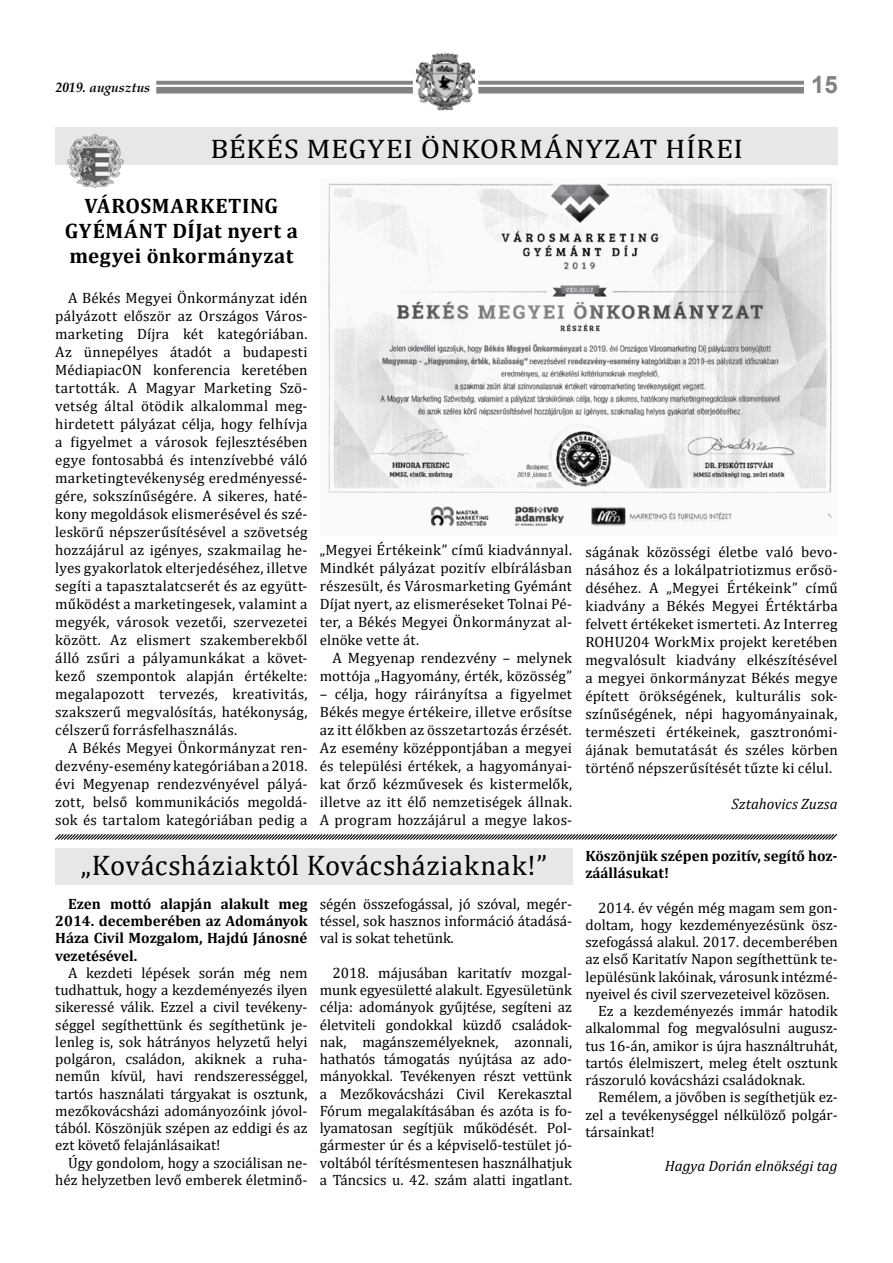
<style>
.page{position:relative;width:893px;height:1263px;background:#fff}
.page>*{position:absolute;margin:0;border:0;box-sizing:border-box;transform-origin:0 0}
.t1{font:28.5px "Cambria";letter-spacing:.025em;color:#000}
.t2{font:27px "Cambria";letter-spacing:.02em;color:#000;scale:1.1 1}
.t3{font:700 24px "Arial";color:#808285}
.t4{font:700 21px/25.2px "Cambria";letter-spacing:.025em;color:#000;text-align:center}
.t5{font:15px/18px "Cambria";color:#000;text-align:justify}
.t6{font:700 15px/17.2px "Cambria";color:#000;text-align:justify}
.t7{font:italic 15px "Cambria";color:#000}
.t8{font:italic 700 13.5px "Book Antiqua";color:#000}
</style>
<div class="page">
<svg style="left:156px;top:81px;width:648px;height:13px;background:#898a8d"></svg>
<hr style="left:51px;top:85px;width:791px;height:2px;background:#fff">
<div style="left:413px;top:59px;width:65px;height:58px;background:#fff"></div>
<img style="left:417px;top:55px;width:58px;height:54px">
<div style="left:414px;top:52px;width:64px;height:60px;border:2px solid #fff"></div>
<div style="left:55px;top:848px;width:518px;height:36px;background:#e6e7e8"></div>
<svg style="left:54px;top:834px;width:783px;height:6px;background:#8a8a8a"></svg>
<img style="left:328px;top:181px;width:505px;height:346px">
<div style="left:55px;top:128px;width:783px;height:37px;background:#e6e7e8"></div>
<img style="left:67px;top:134px;width:56px;height:55px">
<p class="t8" style="left:56px;top:78px;width:96px">2019. augusztus</p>
<h3 class="t3" style="left:811px;top:68px;width:28px">15</h3>
<h2 class="t2" style="left:210px;top:133px;width:486px">BÉKÉS MEGYEI ÖNKORMÁNYZAT HÍREI</h2>
<h3 class="t4" style="left:65px;top:193px;width:235px">VÁROSMARKETING<br>GYÉMÁNT DÍJat nyert a megyei önkormányzat</h3>
<p class="t5" style="left:55px;top:289px;width:254px;text-indent:13px">A Békés Megyei Önkormányzat idén pályázott először az Országos Város&shy;marketing Díjra két kategóriában.<br>Az ünnepélyes átadót a budapesti MédiapiacON konferencia keretében tartották. A Magyar Marketing Szö&shy;vetség által ötödik alkalommal meg&shy;hirdetett pályázat célja, hogy felhívja a figyelmet a városok fejlesztésében egye fontosabbá és intenzívebbé váló marketingtevékenység eredményessé&shy;gére, sokszínűségére. A sikeres, haté&shy;kony megoldások elismerésével és szé&shy;leskörű népszerűsítésével a szövetség hozzájárul az igényes, szakmailag he&shy;lyes gyakorlatok elterjedéséhez, illetve segíti a tapasztalatcserét és az együtt&shy;működést a marketingesek, valamint a megyék, városok vezetői, szervezetei között. Az elismert szakemberekből álló zsűri a pályamunkákat a követ&shy;kező szempontok alapján értékelte: megalapozott tervezés, kreativitás, szakszerű megvalósítás, hatékonyság, célszerű forrásfelhasználás.</p>
<p class="t5" style="left:55px;top:739px;width:254px;text-indent:13px">A Békés Megyei Önkormányzat ren&shy;dezvény-esemény kategóriában a 2018. évi Megyenap rendezvényével pályá&shy;zott, belső kommunikációs megoldá&shy;sok és tartalom kategóriában pedig a</p>
<p class="t5" style="left:320px;top:541px;width:254px">„Megyei Értékeink” című kiadvánnyal.<br>Mindkét pályázat pozitív elbírálásban részesült, és Városmarketing Gyémánt Díjat nyert, az elismeréseket Tolnai Pé&shy;ter, a Békés Megyei Önkormányzat al&shy;elnöke vette át.</p>
<p class="t5" style="left:320px;top:649px;width:254px;text-align:right">A Megyenap rendezvény – melynek mottója „Hagyomány, érték, közösség”</p>
<p class="t5" style="left:320px;top:685px;width:254px">– célja, hogy ráirányítsa a figyelmet Békés megye értékeire, illetve erősítse az itt élőkben az összetartozás érzését.<br>Az esemény középpontjában a megyei és települési értékek, a hagyományai&shy;kat őrző kézművesek és kistermelők, illetve az itt élő nemzetiségek állnak.<br>A program hozzájárul a megye lakos-</p>
<h1 class="t1" style="left:81px;top:848px;width:468px">„Kovácsháziaktól Kovácsháziaknak!”</h1>
<p class="t6" style="left:55px;top:895px;width:254px;text-indent:13px">Ezen mottó alapján alakult meg 2014. decemberében az Adományok Háza Civil Mozgalom, Hajdú Jánosné vezetésével.</p>
<p class="t5" style="left:55px;top:964px;width:254px;line-height:17.2px;text-indent:13px">A kezdeti lépések során még nem tudhattuk, hogy a kezdeményezés ilyen sikeressé válik. Ezzel a civil tevékeny&shy;séggel segíthettünk és segíthetünk je&shy;lenleg is, sok hátrányos helyzetű helyi polgáron, családon, akiknek a ruha&shy;neműn kívül, havi rendszerességgel, tartós használati tárgyakat is osztunk, mezőkovácsházi adományozóink jóvol&shy;tából. Köszönjük szépen az eddigi és az ezt követő felajánlásaikat!</p>
<p class="t5" style="left:55px;top:1154px;width:254px;line-height:17.2px;text-align:right">Úgy gondolom, hogy a szociálisan ne&shy;héz helyzetben levő emberek életminő-</p>
<p class="t5" style="left:320px;top:895px;width:254px;line-height:17.2px">ségén összefogással, jó szóval, megér&shy;téssel, sok hasznos információ átadásá&shy;val is sokat tehetünk.</p>
<p class="t5" style="left:320px;top:964px;width:254px;line-height:17.2px;text-indent:13px">2018. májusában karitatív mozgal&shy;munk egyesületté alakult. Egyesületünk célja: adományok gyűjtése, segíteni az életviteli gondokkal küzdő családok&shy;nak, magánszemélyeknek, azonnali, hathatós támogatás nyújtása az ado&shy;mányokkal. Tevékenyen részt vettünk a Mezőkovácsházi Civil Kerekasztal Fórum megalakításában és azóta is fo&shy;lyamatosan segítjük működését. Pol&shy;gármester úr és a képviselő-testület jó&shy;voltából térítésmentesen használhatjuk a Táncsics u. 42. szám alatti ingatlant.</p>
<p class="t5" style="left:585px;top:543px;width:254px">ságának közösségi életbe való bevo&shy;násához és a lokálpatriotizmus erősö&shy;déséhez. A „Megyei Értékeink” című kiadvány a Békés Megyei Értéktárba felvett értékeket ismerteti. Az Interreg ROHU204 WorkMix projekt keretében megvalósult kiadvány elkészítésével a megyei önkormányzat Békés megye épített örökségének, kulturális sok&shy;színűségének, népi hagyományainak, természeti értékeinek, gasztronómi&shy;ájának bemutatását és széles körben történő népszerűsítését tűzte ki célul.</p>
<p class="t7" style="left:731px;top:793px;width:108px">Sztahovics Zuzsa</p>
<p class="t6" style="left:585px;top:846px;width:254px">Köszönjük szépen pozitív, segítő hoz&shy;záállásukat!</p>
<p class="t5" style="left:598px;top:898px;width:241px">2014. év végén még magam sem gon-</p>
<p class="t5" style="left:585px;top:915px;width:254px">doltam, hogy kezdeményezésünk ös -</p>
<p class="t5" style="left:585px;top:933px;width:254px">szefogássá alakul. 2017. decemberében</p>
<p class="t5" style="left:585px;top:950px;width:254px">az első Karitatív Napon segíthettünk te-</p>
<p class="t5" style="left:585px;top:967px;width:254px">lepülésünk lakóinak, városunk intézmé-</p>
<p class="t5" style="left:585px;top:984px;width:246px">nyeivel és civil szervezeteivel közösen.</p>
<p class="t5" style="left:598px;top:1002px;width:241px">Ez a kezdeményezés immár hatodik</p>
<p class="t5" style="left:585px;top:1019px;width:254px">alkalommal fog megvalósulni augusz-</p>
<p class="t5" style="left:585px;top:1036px;width:254px">tus 16-án, amikor is újra használtruhát,</p>
<p class="t5" style="left:585px;top:1053px;width:254px">tartós élelmiszert, meleg ételt osztunk</p>
<p class="t5" style="left:585px;top:1071px;width:221px">rászoruló kovácsházi családoknak.</p>
<p class="t5" style="left:598px;top:1088px;width:241px">Remélem, a jövőben is segíthetjük ez-</p>
<p class="t5" style="left:585px;top:1105px;width:254px">zel a tevékenységgel nélkülöző polgár-</p>
<p class="t5" style="left:585px;top:1122px;width:71px">társainkat!</p>
<p class="t7" style="left:665px;top:1155px;width:174px">Hagya Dorián elnökségi tag</p>
</div>
